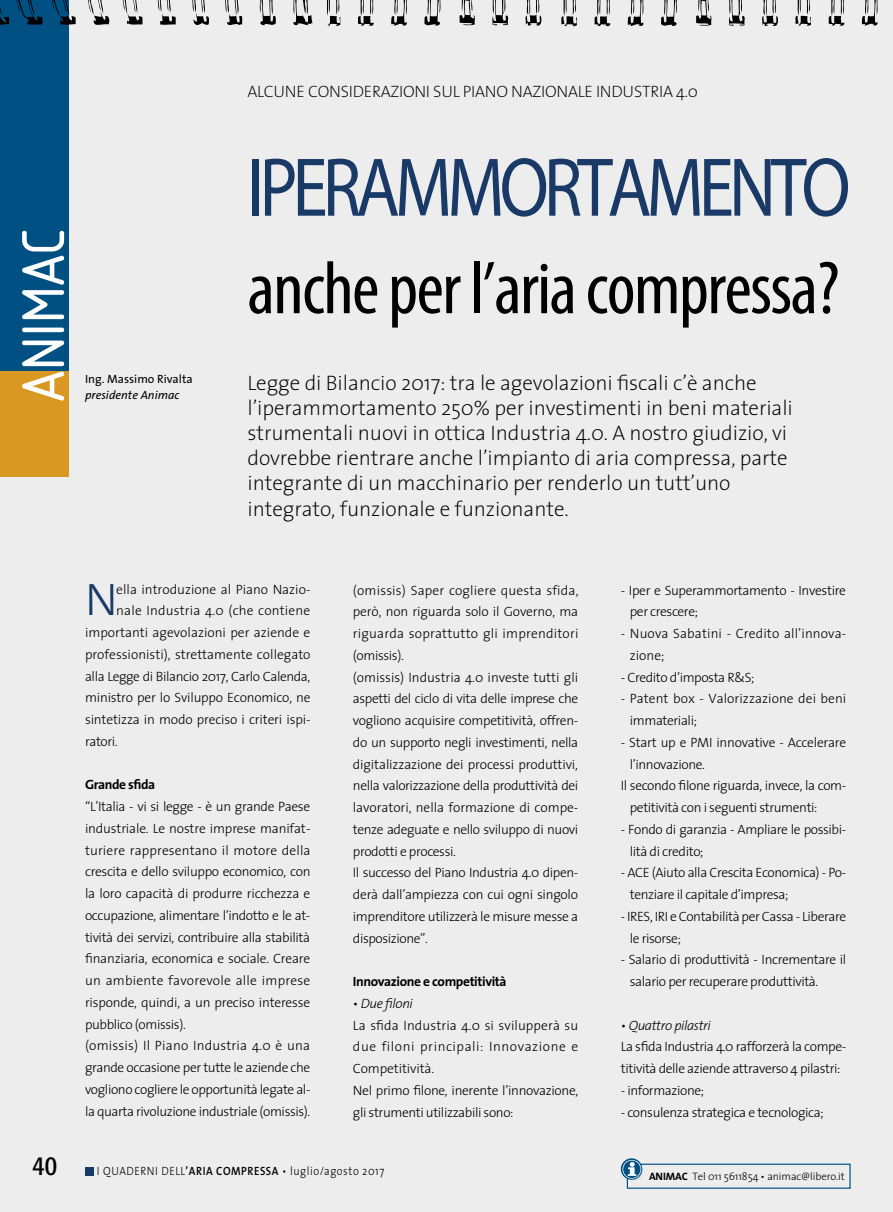
<style>
.page{position:relative;width:893px;height:1212px;background:#ededee}
.page>*{position:absolute;margin:0;border:0;box-sizing:border-box;transform-origin:0 0}
.t1{font:84px "Myriad Pro";letter-spacing:-.07em;color:#193966;scale:.85 1}
.t2{font:condensed 75px "Myriad Pro";letter-spacing:-.02em;color:#000}
.t3{font:63px "Isonorm MN";color:#fff}
.t4{font:300 45.75px "The Sans";color:#193966}
.t5{font:condensed 27px "Formata";color:#000}
.t6{font:200 21px/25.2px "The Sans";letter-spacing:-.005em;color:#000}
.t7{font:200 16.5px "The Sans";letter-spacing:-.015em;color:#000}
.t8{font:300 13.5px/21.8px "The Sans";letter-spacing:-.025em;color:#000}
.t9{font:300 13.5px "The Sans";color:#000}
.t10{font:300 13.5px/21.8px "The Sans";letter-spacing:.01em;color:#000}
.t11{font:300 13.5px/21.8px "The Sans";letter-spacing:.005em;color:#000}
.t12{font:700 13.5px "The Sans";letter-spacing:-.03em;color:#000}
.t13{font:300 12px "The Sans";letter-spacing:.05em;color:#000;scale:.9 1}
.t14{font:12px "The Sans";color:#000}
.t15{font:italic 12px "The Sans";color:#000}
.t16{font:300 10.8px "The Sans";letter-spacing:-.01em;color:#000}
.s1{font-style:italic}
.s2{font-weight:600}
.s3{font-weight:700}
</style>
<div class="page">
<div style="left:0;top:370px;width:69px;height:106px;background:#d89822"></div>
<div style="left:85px;top:1167px;width:9px;height:8px;background:#193966"></div>
<div style="left:627px;top:1163px;width:224px;height:26px;border:1px solid #005084"></div>
<svg style="left:624px;top:1161px;width:20px;height:20px"></svg>
<svg style="left:621px;top:1158px;width:21px;height:22px"></svg>
<svg style="left:622px;top:1160px;width:19px;height:19px"></svg>
<div style="left:0;top:0;width:69px;height:370px;background:#005084"></div>
<svg style="left:729px;top:0;width:16px;height:26px"></svg>
<svg style="left:696px;top:0;width:16px;height:26px"></svg>
<svg style="left:829px;top:0;width:16px;height:26px"></svg>
<svg style="left:861px;top:0;width:17px;height:26px"></svg>
<svg style="left:795px;top:0;width:16px;height:26px"></svg>
<svg style="left:762px;top:0;width:16px;height:26px"></svg>
<svg style="left:595px;top:0;width:16px;height:26px"></svg>
<svg style="left:627px;top:0;width:17px;height:26px"></svg>
<svg style="left:661px;top:0;width:17px;height:26px"></svg>
<svg style="left:561px;top:0;width:16px;height:26px"></svg>
<svg style="left:123px;top:0;width:19px;height:25px"></svg>
<svg style="left:158px;top:0;width:18px;height:25px"></svg>
<svg style="left:52px;top:0;width:24px;height:25px"></svg>
<svg style="left:16px;top:0;width:27px;height:25px"></svg>
<svg style="left:0;top:8px;width:9px;height:17px"></svg>
<svg style="left:192px;top:0;width:17px;height:26px"></svg>
<svg style="left:225px;top:0;width:18px;height:26px"></svg>
<svg style="left:259px;top:0;width:17px;height:26px"></svg>
<svg style="left:88px;top:0;width:22px;height:25px"></svg>
<svg style="left:492px;top:0;width:17px;height:26px"></svg>
<svg style="left:460px;top:0;width:15px;height:26px"></svg>
<svg style="left:525px;top:0;width:17px;height:26px"></svg>
<svg style="left:293px;top:0;width:20px;height:26px"></svg>
<svg style="left:358px;top:0;width:16px;height:26px"></svg>
<svg style="left:391px;top:0;width:16px;height:26px"></svg>
<svg style="left:424px;top:0;width:17px;height:26px"></svg>
<svg style="left:327px;top:0;width:14px;height:26px"></svg>
<p class="t7" style="left:247px;top:78px;width:452px">Alcune considerazioni sul Piano Nazionale I ndustria 4.0</p>
<h3 class="t3" style="left:8px;top:402px;width:174px;rotate:-90deg">ANIMAC</h3>
<p class="t14" style="left:85px;top:369px;width:109px">Ing. Massimo Rivalta</p>
<p class="t15" style="left:85px;top:385px;width:96px">presidente Animac</p>
<h1 class="t1" style="left:247px;top:136px;width:711px">IPERAMMORTAMENTO</h1>
<h2 class="t2" style="left:247px;top:243px;width:594px">anche per l’aria compressa?</h2>
<p class="t6" style="left:247px;top:369px;width:547px">Legge di Bilancio 2017: tra le agevolazioni fiscali c’è anche l’iperammortamento 250% per investimenti in beni materiali strumentali nuovi in ottica I ndustria 4.0. A nostro giudizio, vi dovrebbe rientrare anche l’impianto di aria compressa, parte integrante di un macchinario per renderlo un tutt’uno integrato, funzionale e funzionante.</p>
<h3 class="t4" style="left:85px;top:562px;width:34px">N</h3>
<p class="t9" style="left:116px;top:578px;width:196px">ella introduzione al Piano Nazio-</p>
<p class="t10" style="left:116px;top:599px;width:195px">nale Industria 4.0 (che contiene</p>
<p class="t9" style="left:85px;top:621px;width:227px">importanti agevolazioni per aziende e</p>
<p class="t9" style="left:85px;top:643px;width:227px">professionisti), strettamente collegato</p>
<p class="t8" style="left:85px;top:665px;width:227px">alla Legge di Bilancio 2017, Carlo Calenda,</p>
<p class="t8" style="left:85px;top:686px;width:227px">ministro per lo Sviluppo Economico, ne</p>
<p class="t8" style="left:85px;top:708px;width:227px">sintetizza in modo preciso i criteri ispi-</p>
<p class="t8" style="left:85px;top:730px;width:34px">ratori.</p>
<p class="t12" style="left:85px;top:773px;width:72px">Grande sfida</p>
<p class="t8" style="left:85px;top:795px;width:227px">“L’Italia - vi si legge - è un grande Paese industriale. Le nostre imprese manifat&shy;turiere rappresentano il motore della crescita e dello sviluppo economico, con la loro capacità di produrre ricchezza e occupazione, alimentare l’indotto e le at&shy;tività dei servizi, contribuire alla stabilità finanziaria, economica e sociale. Creare un ambiente favorevole alle imprese risponde, quindi, a un preciso interesse pubblico (omissis).<br>(omissis) Il Piano Industria 4.0 è una grande occasione per tutte le aziende che vogliono cogliere le opportunità legate al&shy;la quarta rivoluzione industriale (omissis).</p>
<p class="t8" style="left:353px;top:579px;width:227px">(omissis) Saper cogliere questa sfida, però, non riguarda solo il Governo, ma riguarda soprattutto gli imprenditori (omissis).<br>(omissis) Industria 4.0 investe tutti gli aspetti del ciclo di vita delle imprese che vogliono acquisire competitività, offren&shy;do un supporto negli investimenti, nella digitalizzazione dei processi produttivi, nella valorizzazione della produttività dei lavoratori, nella formazione di compe&shy;tenze adeguate e nello sviluppo di nuovi prodotti e processi.<br>Il successo del Piano Industria 4.0 dipen&shy;derà dall’ampiezza con cui ogni singolo imprenditore utilizzerà le misure messe a disposizione”.</p>
<p class="t12" style="left:353px;top:970px;width:155px">Innovazione e competitività</p>
<p class="t8" style="left:353px;top:992px;width:227px">• <span class="s1">Due filoni<br></span>La sfida Industria 4.0 si svilupperà su due filoni principali: Innovazione e<br>Competitività.<br>Nel primo filone, inerente l’innovazione, gli strumenti utilizzabili sono:</p>
<p class="t8" style="left:630px;top:579px;width:218px;text-indent:-9px">- Iper e Superammortamento - Investire per crescere;</p>
<p class="t10" style="left:630px;top:622px;width:218px;text-indent:-9px">- Nuova Sabatini - Credito all’innova&shy;zione;</p>
<p class="t8" style="left:621px;top:666px;width:135px">- Credito d’imposta R&amp;S;</p>
<p class="t11" style="left:630px;top:687px;width:218px;text-indent:-9px">- Patent box - Valorizzazione dei beni immateriali;</p>
<p class="t8" style="left:621px;top:731px;width:227px">- Start up e PMI innovative - Accelerare</p>
<p class="t8" style="left:630px;top:753px;width:77px">l’innovazione.</p>
<p class="t8" style="left:621px;top:774px;width:227px">Il secondo filone riguarda, invece, la com-</p>
<p class="t8" style="left:630px;top:796px;width:189px">petitività con i seguenti strumenti:</p>
<p class="t8" style="left:630px;top:818px;width:218px;text-indent:-9px">- Fondo di garanzia - Ampliare le possibi&shy;lità di credito;</p>
<p class="t8" style="left:630px;top:861px;width:218px;text-indent:-9px">- ACE (Aiuto alla Crescita Economica) - Po&shy;tenziare il capitale d’impresa;</p>
<p class="t8" style="left:630px;top:905px;width:218px;text-indent:-9px">- IRES, IRI e Contabilità per Cassa - Liberare le risorse;</p>
<p class="t8" style="left:630px;top:948px;width:218px;text-indent:-9px">- Salario di produttività - Incrementare il salario per recuperare produttività.</p>
<p class="t8" style="left:621px;top:1014px;width:227px">• <span class="s1">Quattro pilastri<br></span>La sfida Industria 4.0 rafforzerà la compe&shy;titività delle aziende attraverso 4 pilastri:</p>
<p class="t8" style="left:621px;top:1079px;width:85px">- informazione;</p>
<p class="t8" style="left:621px;top:1101px;width:204px">- consulenza strategica e tecnologica;</p>
<h3 class="t5" style="left:32px;top:1149px;width:26px">40</h3>
<p class="t13" style="left:97px;top:1161px;width:321px">I QUADERNI DELL<span class="s2">’ARIA COMPRESSA</span> • luglio/agosto 2017</p>
<p class="t16" style="left:649px;top:1167px;width:197px"><span class="s3">ANIMAC</span> Tel 011 5611854 • animac@libero.it</p>
</div>
